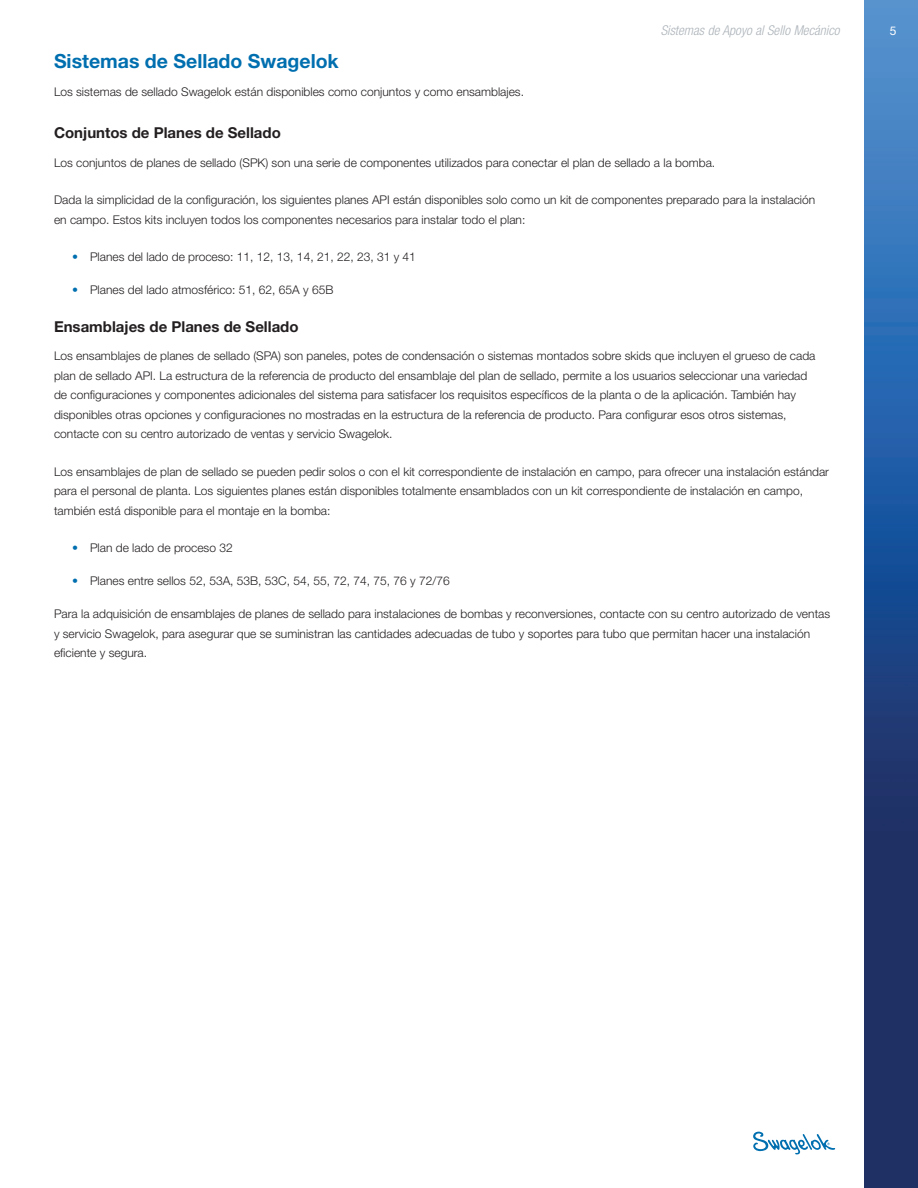
<style>
.page{position:relative;width:918px;height:1188px;background:#fff}
.page>*{position:absolute;margin:0;border:0;box-sizing:border-box;transform-origin:0 0}
.Subhead_1{font:700 19.5px "Helvetica Neue LT Std";color:#006faf}
.Subhead_2{font:700 15px "Helvetica Neue LT Std";color:#231f20}
.t1{font:italic 300 condensed 13.5px "Helvetica Neue LT Std";color:#adb4ba}
.Body{font:300 12px/19.5px "Helvetica Neue LT Std";color:#231f20}
.t2{font:12px "Helvetica Neue LT Std";color:#fff}
.s1{color:#006faf}
</style>
<div class="page">
<img style="left:864px;top:0;width:54px;height:1188px">
<svg style="left:753px;top:1132px;width:82px;height:22px"></svg>
<p class="t1" style="left:661px;top:22px;width:180px">Sistemas de Apoyo al Sello Mecánico</p>
<p class="t2" style="left:890px;top:23px;width:8px">5</p>
<p class="Subhead_1" style="left:54px;top:49px;width:286px">Sistemas de Sellado Swagelok</p>
<p class="Body" style="left:54px;top:82px;width:472px">Los sistemas de sellado Swagelok están disponibles como conjuntos y como ensamblajes.</p>
<p class="Subhead_2" style="left:54px;top:124px;width:228px">Conjuntos de Planes de Sellado</p>
<p class="Body" style="left:54px;top:153px;width:663px">Los conjuntos de planes de sellado (SPK) son una serie de componentes utilizados para conectar el plan de sellado a la bomba.</p>
<p class="Body" style="left:54px;top:190px;width:763px">Dada la simplicidad de la configuración, los siguientes planes API están disponibles solo como un kit de componentes preparado para la instalación en campo. Estos kits incluyen todos los componentes necesarios para instalar todo el plan:</p>
<p class="Body" style="left:72px;top:247px;width:345px"><span class="s1">•</span> Planes del lado de proceso: 11, 12, 13, 14, 21, 22, 23, 31 y 41</p>
<p class="Body" style="left:72px;top:280px;width:263px"><span class="s1">•</span> Planes del lado atmosférico: 51, 62, 65A y 65B</p>
<p class="Subhead_2" style="left:54px;top:317px;width:246px">Ensamblajes de Planes de Sellado</p>
<p class="Body" style="left:54px;top:346px;width:763px">Los ensamblajes de planes de sellado (SPA) son paneles, potes de condensación o sistemas montados sobre skids que incluyen el grueso de cada plan de sellado API. La estructura de la referencia de producto del ensamblaje del plan de sellado, permite a los usuarios seleccionar una variedad de configuraciones y componentes adicionales del sistema para satisfacer los requisitos específicos de la planta o de la aplicación. También hay disponibles otras opciones y configuraciones no mostradas en la estructura de la referencia de producto. Para configurar esos otros sistemas, contacte con su centro autorizado de ventas y servicio Swagelok.</p>
<p class="Body" style="left:54px;top:462px;width:777px">Los ensamblajes de plan de sellado se pueden pedir solos o con el kit correspondiente de instalación en campo, para ofrecer una instalación estándar para el personal de planta. Los siguientes planes están disponibles totalmente ensamblados con un kit correspondiente de instalación en campo, también está disponible para el montaje en la bomba:</p>
<p class="Body" style="left:72px;top:538px;width:162px"><span class="s1">•</span> Plan de lado de proceso 32</p>
<p class="Body" style="left:72px;top:571px;width:379px"><span class="s1">•</span> Planes entre sellos 52, 53A, 53B, 53C, 54, 55, 72, 74, 75, 76 y 72/76</p>
<p class="Body" style="left:54px;top:604px;width:778px">Para la adquisición de ensamblajes de planes de sellado para instalaciones de bombas y reconversiones, contacte con su centro autorizado de ventas y servicio Swagelok, para asegurar que se suministran las cantidades adecuadas de tubo y soportes para tubo que permitan hacer una instalación eficiente y segura.</p>
</div>
